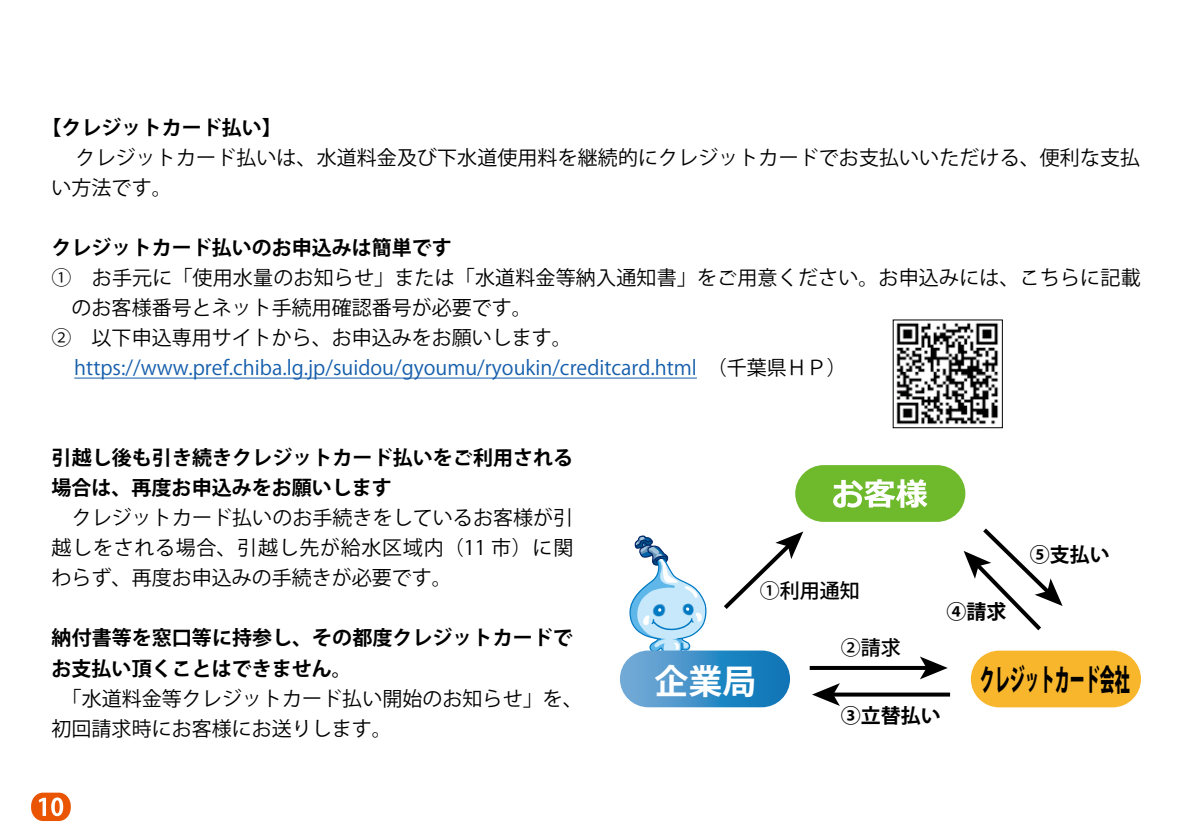
<style>
.page{position:relative;width:1191px;height:840px;background:#fff}
.page>*{position:absolute;margin:0;border:0;box-sizing:border-box;transform-origin:0 0}
.t1{font:700 34px "Koz Go Pro";color:#fff}
.t2{font:800 30px "Koz Go Pro";color:#000;scale:.5 1}
.t3{font:20px/30px "Koz Go Pro";letter-spacing:.005em;color:#000}
.t4{font:700 20px/30px "Koz Go Pro";color:#000}
.t5{font:20px "Koz Go Pro";color:#155eac}
.t6{font:500 20px "Koz Go Pro";color:#000}
.s1{color:#000}
</style>
<div class="page">
<hr style="left:74px;top:377px;width:623px;height:1px;background:#155eac">
<img style="left:896px;top:322px;width:103px;height:103px">
<svg style="left:724px;top:531px;width:79px;height:78px"></svg>
<svg style="left:963px;top:528px;width:99px;height:103px"></svg>
<svg style="left:809px;top:665px;width:111px;height:4px"></svg>
<svg style="left:920px;top:656px;width:27px;height:23px"></svg>
<svg style="left:840px;top:692px;width:110px;height:4px"></svg>
<svg style="left:812px;top:683px;width:28px;height:22px"></svg>
<div style="left:31px;top:792px;width:40px;height:28px;background:#ea5504;border-radius:13px"></div>
<svg style="left:39px;top:797px;width:24px;height:18px"></svg>
<svg style="left:629px;top:535px;width:78px;height:115px"></svg>
<div style="left:795px;top:465px;width:170px;height:56px;background:#6fba2c;border-radius:28px"></div>
<svg style="left:833px;top:479px;width:94px;height:28px"></svg>
<svg style="left:620px;top:650px;width:170px;height:57px;background:#3b8fc7"></svg>
<div style="left:971px;top:650px;width:170px;height:57px;background:#f8b62d;border-radius:28px"></div>
<p class="t4" style="left:42px;top:114px;width:241px">【クレジットカード払い】</p>
<p class="t3" style="left:52px;top:143px;width:1090px;text-indent:24px">クレジットカード払いは、水道料金及び下水道使用料を継続的にクレジットカードでお支払いいただける、便利な支払い方法です。</p>
<p class="t4" style="left:52px;top:234px;width:401px">クレジットカード払いのお申込みは簡単です</p>
<p class="t3" style="left:52px;top:263px;width:1090px">① お手元に「使用水量のお知らせ」または「水道料金等納入通知書」をご用意ください。お申込みには、こちらに記載</p>
<p class="t3" style="left:72px;top:293px;width:462px">のお客様番号とネット手続用確認番号が必要です。</p>
<p class="t3" style="left:52px;top:323px;width:522px">②　以下申込専用サイトから、お申込みをお願いします。</p>
<p class="t5" style="left:74px;top:354px;width:774px">https://www.pref.chiba.lg.jp/suidou/gyoumu/ryoukin/creditcard.html <span class="s1">（千葉県ＨＰ）</span></p>
<p class="t4" style="left:52px;top:444px;width:523px">引越し後も引き続きクレジットカード払いをご利用される場合は、再度お申込みをお願いします</p>
<p class="t3" style="left:52px;top:503px;width:523px;text-align:justify">　クレジットカード払いのお手続きをしているお客様が引越しをされる場合、引越し先が給水区域内（11 市）に関わらず、再度お申込みの手続きが必要です。</p>
<p class="t4" style="left:52px;top:624px;width:523px">納付書等を窓口等に持参し、その都度クレジットカードでお支払い頂くことはできません。</p>
<p class="t3" style="left:52px;top:683px;width:533px;text-indent:10px">「水道料金等クレジットカード払い開始のお知らせ」を、初回請求時にお客様にお送りします。</p>
<p class="t6" style="left:759px;top:577px;width:101px">①利用通知</p>
<p class="t6" style="left:840px;top:635px;width:61px">②請求</p>
<p class="t4" style="left:946px;top:597px;width:61px">④請求</p>
<p class="t4" style="left:1029px;top:540px;width:81px">⑤支払い</p>
<h1 class="t1" style="left:654px;top:658px;width:103px">企業局</h1>
<h2 class="t2" style="left:979px;top:660px;width:301px">クレジットカード会社</h2>
<p class="t4" style="left:840px;top:701px;width:101px">③立替払い</p>
</div>
